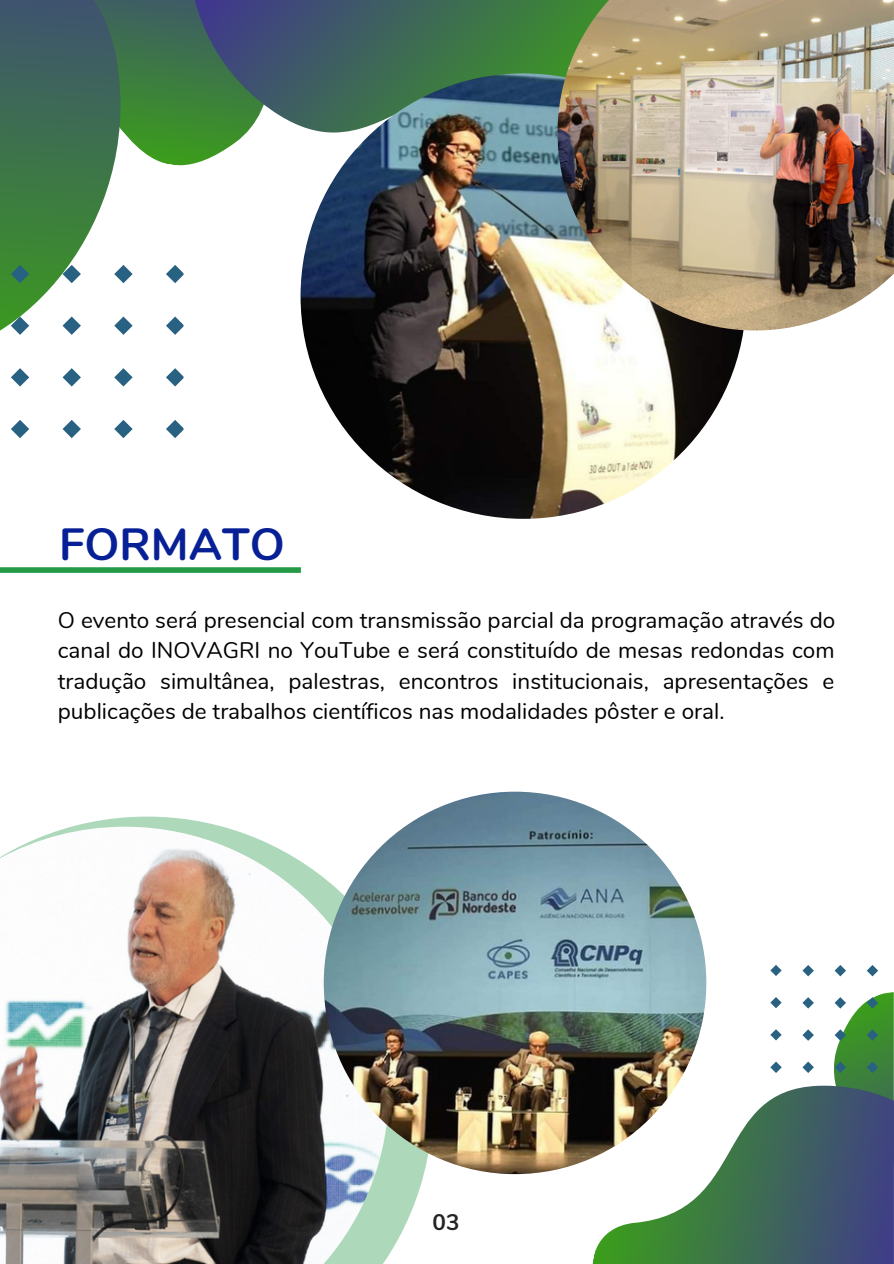
<style>
.page{position:relative;width:894px;height:1264px;background:#fff}
.page>*{position:absolute;margin:0;border:0;box-sizing:border-box;transform-origin:0 0}
.t1{font:700 45px "Nunito";color:#072095}
.t2{font:22.5px/30.5px "Nunito";color:#000;text-align:justify}
.t3{font:700 22.5px "Nunito";color:#242424}
</style>
<div class="page">
<svg style="left:141px;top:0;width:106px;height:165px"></svg>
<svg style="left:157px;top:0;width:400px;height:132px"></svg>
<svg style="left:0;top:0;width:141px;height:331px"></svg>
<svg style="left:75px;top:816px;width:354px;height:440px"></svg>
<img style="left:300px;top:73px;width:445px;height:446px;border-radius:50%">
<svg style="left:11px;top:420px;width:18px;height:18px"></svg>
<svg style="left:11px;top:316px;width:18px;height:19px"></svg>
<svg style="left:11px;top:368px;width:18px;height:18px"></svg>
<svg style="left:11px;top:265px;width:18px;height:18px"></svg>
<svg style="left:62px;top:420px;width:19px;height:18px"></svg>
<svg style="left:62px;top:316px;width:19px;height:19px"></svg>
<svg style="left:63px;top:368px;width:18px;height:18px"></svg>
<svg style="left:63px;top:265px;width:18px;height:18px"></svg>
<svg style="left:114px;top:420px;width:19px;height:18px"></svg>
<svg style="left:114px;top:316px;width:19px;height:19px"></svg>
<svg style="left:114px;top:368px;width:19px;height:18px"></svg>
<svg style="left:114px;top:265px;width:19px;height:18px"></svg>
<div style="left:0;top:567px;width:301px;height:6px;background:#249946"></div>
<svg style="left:166px;top:420px;width:17px;height:18px"></svg>
<svg style="left:166px;top:316px;width:17px;height:19px"></svg>
<svg style="left:166px;top:368px;width:17px;height:18px"></svg>
<svg style="left:166px;top:265px;width:17px;height:18px"></svg>
<svg style="left:770px;top:997px;width:11px;height:11px"></svg>
<svg style="left:770px;top:1029px;width:11px;height:11px"></svg>
<svg style="left:770px;top:965px;width:11px;height:11px"></svg>
<svg style="left:566px;top:1085px;width:327px;height:178px"></svg>
<svg style="left:770px;top:1061px;width:11px;height:11px"></svg>
<svg style="left:802px;top:965px;width:91px;height:247px"></svg>
<img style="left:0;top:826px;width:388px;height:437px">
<img style="left:323px;top:791px;width:383px;height:383px;border-radius:50%">
<img style="left:557px;top:0;width:336px;height:330px">
<p class="t1" style="left:59px;top:514px;width:227px">FORMATO</p>
<p class="t2" style="left:58px;top:605px;width:778px">O evento será presencial com transmissão parcial da programação através do canal do INOVAGRI no YouTube e será constituído de mesas redondas com tradução simultânea, palestras, encontros institucionais, apresentações e publicações de trabalhos científicos nas modalidades pôster e oral.</p>
<p class="t3" style="left:432px;top:1206px;width:28px">03</p>
</div>
